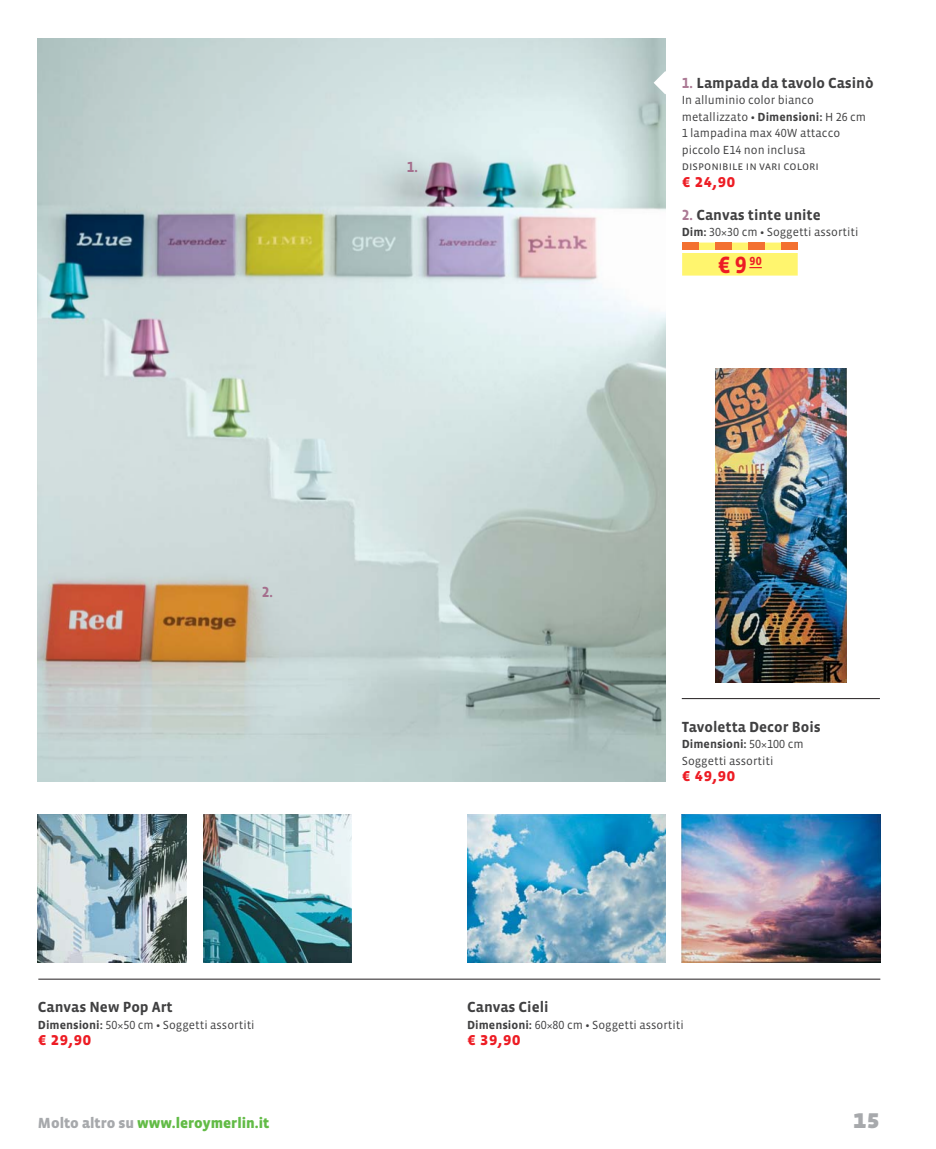
<style>
.page{position:relative;width:936px;height:1149px;background:#fff}
.page>*{position:absolute;margin:0;border:0;box-sizing:border-box;transform-origin:0 0}
.t1{font:27px "Vista Sans SC Black";color:#a7a9ac}
.t2{font:700 24px "Vista Sans Alt";color:#ed1c24}
.t3{font:18px "Vista Sans SC Bold";color:#ed1c24}
.t4{font:700 15px "Vista Sans";color:#404041}
.t5{font:900 15px "Vista Sans";color:#62bb46}
.t6{font:700 15px "Vista Sans Alt";color:#a56f8d}
.t7{font:12px/16.5px "Vista Sans";color:#404041}
.t8{font:12px "Vista Sans SC Book";color:#404041}
.s1{font-weight:700}
.s2{font-family:"Vista Sans Alt"}
.s3{font-family:"Vista Sans Alt";color:#ac7a95}
.s4{color:#a7a9ac}
</style>
<div class="page">
<img style="left:38px;top:38px;width:627px;height:743px">
<img style="left:38px;top:814px;width:148px;height:148px">
<img style="left:203px;top:814px;width:148px;height:148px">
<img style="left:715px;top:368px;width:131px;height:314px">
<img style="left:681px;top:814px;width:199px;height:148px">
<img style="left:467px;top:814px;width:198px;height:148px">
<hr style="left:38px;top:978px;width:842px;height:1px;background:#231f20">
<hr style="left:681px;top:698px;width:198px;height:1px;background:#231f20">
<svg style="left:653px;top:71px;width:13px;height:23px"></svg>
<svg style="left:682px;top:242px;width:115px;height:33px;background:#fde273"></svg>
<p class="t6" style="left:262px;top:584px;width:13px">2.</p>
<p class="t4" style="left:38px;top:999px;width:136px">Canvas New Pop Art</p>
<p class="t7" style="left:38px;top:1016px;width:218px"><span class="s1">Dimensioni:</span> <span class="s2">50×50</span> cm <span class="s1">•</span> Soggetti assortiti</p>
<h3 class="t3" style="left:38px;top:1028px;width:55px">€ 29,90</h3>
<p class="t6" style="left:407px;top:160px;width:13px">1.</p>
<p class="t4" style="left:681px;top:75px;width:193px"><span class="s3">1.</span> Lampada da tavolo Casinò</p>
<p class="t7" style="left:681px;top:92px;width:186px">In alluminio color bianco metallizzato <span class="s1">• Dimensioni:</span> H <span class="s2">26</span> cm<br><span class="s2">1</span> lampadina max <span class="s2">40</span>W attacco piccolo E<span class="s2">14</span> non inclusa</p>
<p class="t8" style="left:681px;top:159px;width:139px">disponibile in vari colori</p>
<h3 class="t3" style="left:681px;top:170px;width:55px">€ 24,90</h3>
<p class="t4" style="left:681px;top:207px;width:140px"><span class="s3">2.</span> Canvas tinte unite</p>
<p class="t7" style="left:681px;top:224px;width:178px"><span class="s1">Dim:</span> <span class="s2">30×30</span> cm <span class="s1">•</span> Soggetti assortiti</p>
<h2 class="t2" style="left:718px;top:252px;width:45px">€ 9<sup>90</sup></h2>
<p class="t4" style="left:681px;top:719px;width:140px">Tavoletta Decor Bois</p>
<p class="t7" style="left:681px;top:736px;width:123px"><span class="s1">Dimensioni:</span> <span class="s2">50×100 cm<br></span>Soggetti assortiti</p>
<h3 class="t3" style="left:681px;top:764px;width:55px">€ 49,90</h3>
<p class="t4" style="left:467px;top:999px;width:83px">Canvas Cieli</p>
<p class="t7" style="left:467px;top:1016px;width:218px"><span class="s1">Dimensioni:</span> <span class="s2">60×80</span> cm <span class="s1">•</span> Soggetti assortiti</p>
<h3 class="t3" style="left:467px;top:1028px;width:55px">€ 39,90</h3>
<p class="t5" style="left:38px;top:1114px;width:233px"><span class="s4">Molto altro su</span> www.leroymerlin.it</p>
<h1 class="t1" style="left:852px;top:1104px;width:28px">15</h1>
</div>
